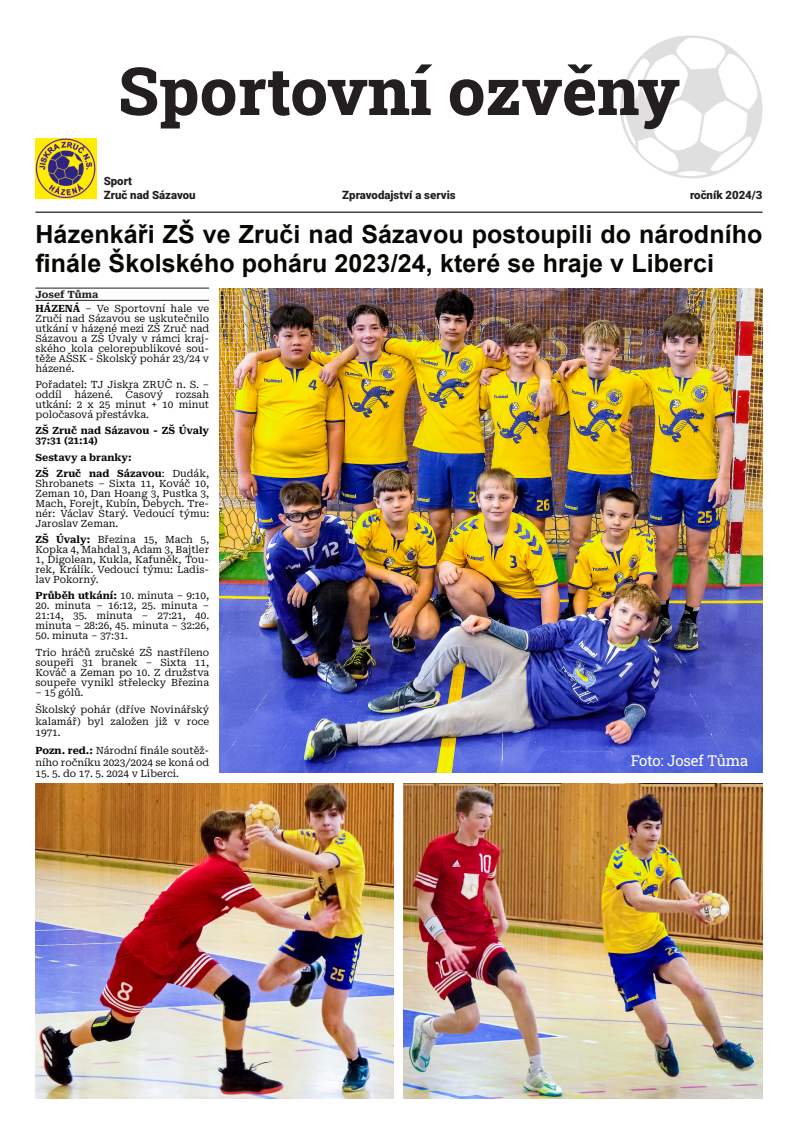
<style>
.page{position:relative;width:798px;height:1134px;background:#fff}
.page>*{position:absolute;margin:0;border:0;box-sizing:border-box;transform-origin:0 0}
.t1{font:800 66.38px "Roboto Slab";color:#231f20}
.t2{font:700 25px/29.8px "Arial";letter-spacing:.005em;color:#080704}
.t3{font:15px "Roboto Slab";letter-spacing:-.01em;color:#fff}
.t4{font:900 11.38px/13.5px "Roboto";color:#231f20}
.t5{font:10px/10px "Roboto Serif";color:#0a0907;text-align:justify}
.t6{font:10px/11.5px "Roboto Serif";color:#080704;text-align:justify}
.t7{font:700 10px/10px "Roboto Serif";color:#0a0907}
.s1{font-weight:700;color:#231f20}
.s2{font-weight:700}
.s3{font-weight:400}
</style>
<div class="page">
<svg style="left:620px;top:35px;width:142px;height:143px"></svg>
<hr style="left:35px;top:212px;width:727px;height:1px;background:#231f20">
<hr style="left:35px;top:300px;width:174px;height:1px;background:#231f20">
<hr style="left:35px;top:288px;width:174px;height:1px;background:#231f20">
<img style="left:220px;top:288px;width:542px;height:485px">
<img style="left:403px;top:784px;width:359px;height:314px">
<img style="left:35px;top:784px;width:358px;height:314px">
<img style="left:36px;top:139px;width:61px;height:60px">
<h1 class="t1" style="left:118px;top:45px;width:563px">Sportovní ozvěny</h1>
<p class="t4" style="left:104px;top:176px;width:93px">Sport<br>Zruč nad Sázavou</p>
<p class="t4" style="left:690px;top:189px;width:74px">ročník 2024/3</p>
<h2 class="t2" style="left:35px;top:221px;width:728px">Házenkáři ZŠ ve Zruči nad Sázavou postoupili do národního finále Školského poháru 2023/24, které se hraje v Liberci</h2>
<p class="t5" style="left:35px;top:288px;width:175px;line-height:13.9px"><span class="s1">Josef Tůma<br></span><span class="s2">HÁZENÁ</span> – Ve Sportovní hale ve</p>
<p class="t5" style="left:35px;top:313px;width:175px">Zruči nad Sázavou se uskutečnilo utkání v házené mezi ZŠ Zruč nad Sázavou a ZŠ Úvaly v rámci kraj&shy;ského kola celorepublikové sou&shy;těže AŠSK - Školský pohár 23/24 v házené.</p>
<p class="t5" style="left:35px;top:380px;width:175px">Pořadatel: TJ Jiskra ZRUČ n. S. – oddíl házené. Časový rozsah utkání: 2 x 25 minut + 10 minut poločasová přestávka.</p>
<p class="t7" style="left:35px;top:426px;width:175px">ZŠ Zruč nad Sázavou - ZŠ Úvaly<br>37:31 (21:14)</p>
<p class="t7" style="left:35px;top:449px;width:175px;line-height:16.2px">Sestavy a branky:<br>ZŠ Zruč nad Sázavou<span class="s3">: Dudák,</span></p>
<p class="t5" style="left:35px;top:478px;width:175px">Shrobanets – Sixta 11, Kováč 10, Zeman 10, Dan Hoang 3, Pustka 3, Mach, Forejt, Kubín, Debych. Tre&shy;nér: Václav Starý. Vedoucí týmu:<br>Jaroslav Zeman.</p>
<p class="t5" style="left:35px;top:535px;width:175px"><span class="s2">ZŠ Úvaly:</span> Březina 15, Mach 5, Kopka 4, Mahdal 3, Adam 3, Bajtler 1, Digolean, Kukla, Kafuněk, Tou&shy;rek, Králík. Vedoucí týmu: Ladis&shy;lav Pokorný.</p>
<p class="t5" style="left:35px;top:591px;width:175px"><span class="s2">Průběh utkání:</span> 10. minuta – 9:10,</p>
<p class="t5" style="left:35px;top:601px;width:175px">20. minuta – 16:12, 25. minuta – 21:14, 35. minuta – 27:21, 40. minuta – 28:26, 45. minuta – 32:26,</p>
<p class="t5" style="left:35px;top:628px;width:175px;line-height:16.2px">50. minuta – 37:31.<br>Trio hráčů zručské ZŠ nastříleno</p>
<p class="t5" style="left:35px;top:657px;width:175px">soupeři 31 branek – Sixta 11, Kováč a Zeman po 10. Z družstva soupeře vynikl střelecky Březina</p>
<p class="t5" style="left:35px;top:687px;width:49px">– 15 gólů.</p>
<p class="t6" style="left:35px;top:704px;width:175px">Školský pohár (dříve Novinářský kalamář) byl založen již v roce 1971.</p>
<p class="t6" style="left:35px;top:745px;width:175px"><span class="s2">Pozn. red.:</span> Národní finále soutěž&shy;ního ročníku 2023/2024 se koná od</p>
<p class="t6" style="left:35px;top:768px;width:145px">15. 5. do 17. 5. 2024 v Liberci.</p>
<p class="t4" style="left:342px;top:189px;width:115px">Zpravodajství a servis</p>
<h3 class="t3" style="left:630px;top:750px;width:119px">Foto: Josef Tůma</h3>
</div>
